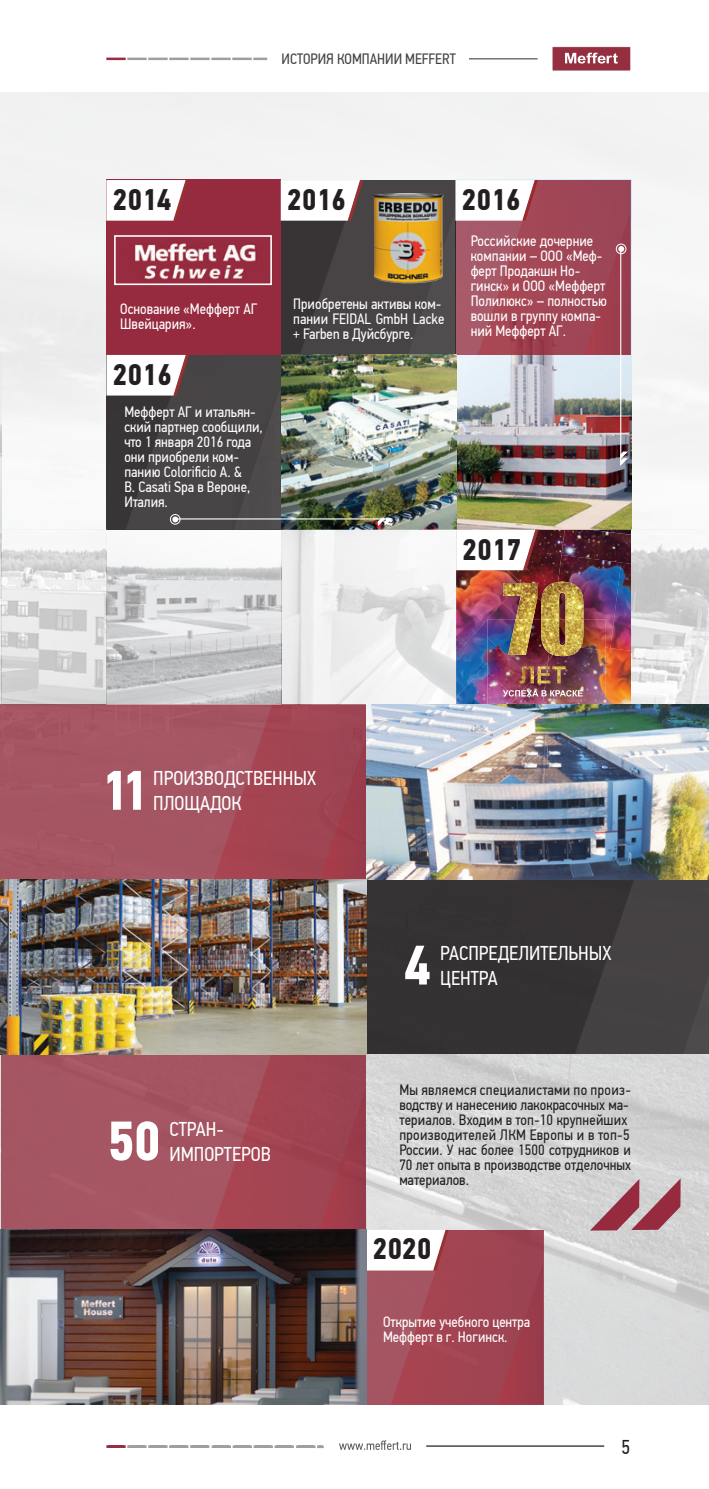
<style>
.page{position:relative;width:709px;height:1489px;background:#fff}
.page>*{position:absolute;margin:0;border:0;box-sizing:border-box;transform-origin:0 0}
.t1{font:700 55.75px "PF Din Text Cond Pro";color:#fff}
.t2{font:700 30px "PF Din Text Cond Pro";color:#231f20}
.t3{font:20px/25px "PF Din Text Cond Pro";color:#fff}
.t4{font:20px "PF Din Text Cond Pro";color:#231f20}
.t5{font:15px/15px "PF Din Text Cond Pro";color:#fff}
.t6{font:15px/15px "PF Din Text Cond Pro";color:#231f20}
.t7{font:15px "PF Din Text Cond Pro";color:#414042}
</style>
<div class="page">
<svg style="left:339px;top:1440px;width:72px;height:9px"></svg>
<hr style="left:426px;top:1445px;width:178px;height:1px;background:#231f20">
<svg style="left:108px;top:1445px;width:214px;height:2px"></svg>
<div style="left:2px;top:92px;width:707px;height:438px;background:#f2f3f3"></div>
<img style="left:0;top:1054px;width:709px;height:349px">
<img style="left:0;top:92px;width:2px;height:612px">
<div style="left:552px;top:47px;width:78px;height:24px;background:#952e3f"></div>
<div style="left:552px;top:46px;width:79px;height:25px;border:1px solid #fff"></div>
<svg style="left:565px;top:53px;width:53px;height:11px"></svg>
<hr style="left:469px;top:58px;width:68px;height:1px;background:#57585a">
<hr style="left:127px;top:58px;width:20px;height:2px;background:#9c9ea0">
<hr style="left:169px;top:58px;width:20px;height:2px;background:#9c9ea0">
<hr style="left:232px;top:58px;width:20px;height:2px;background:#9c9ea0">
<hr style="left:106px;top:58px;width:20px;height:2px;background:#982e43">
<hr style="left:211px;top:58px;width:20px;height:2px;background:#9d9fa1">
<hr style="left:148px;top:58px;width:20px;height:2px;background:#9d9fa1">
<hr style="left:190px;top:58px;width:20px;height:2px;background:#9d9fa1">
<svg style="left:253px;top:58px;width:14px;height:2px"></svg>
<div style="left:0;top:704px;width:366px;height:175px;background:#a55562"></div>
<div style="left:1px;top:1052px;width:365px;height:177px;background:#a55663"></div>
<div style="left:366px;top:879px;width:343px;height:175px;background:#353233"></div>
<svg style="left:574px;top:879px;width:135px;height:175px"></svg>
<svg style="left:214px;top:704px;width:152px;height:175px"></svg>
<img style="left:281px;top:570px;width:175px;height:134px">
<img style="left:520px;top:570px;width:38px;height:12px">
<img style="left:558px;top:570px;width:52px;height:77px">
<img style="left:548px;top:647px;width:83px;height:57px">
<img style="left:610px;top:562px;width:21px;height:89px">
<img style="left:456px;top:570px;width:64px;height:32px">
<img style="left:502px;top:582px;width:39px;height:37px">
<img style="left:456px;top:602px;width:60px;height:60px">
<img style="left:456px;top:597px;width:28px;height:46px">
<img style="left:456px;top:662px;width:31px;height:42px">
<img style="left:456px;top:633px;width:10px;height:21px">
<img style="left:559px;top:592px;width:6px;height:27px">
<img style="left:541px;top:581px;width:21px;height:24px">
<img style="left:516px;top:683px;width:32px;height:21px">
<img style="left:583px;top:619px;width:23px;height:31px">
<img style="left:487px;top:619px;width:62px;height:47px">
<img style="left:487px;top:638px;width:46px;height:59px">
<img style="left:487px;top:671px;width:29px;height:33px">
<svg style="left:548px;top:656px;width:5px;height:4px"></svg>
<img style="left:508px;top:619px;width:75px;height:37px">
<img style="left:519px;top:666px;width:46px;height:17px">
<svg style="left:503px;top:690px;width:79px;height:6px"></svg>
<img style="left:106px;top:180px;width:524px;height:390px">
<hr style="left:177px;top:518px;width:213px;height:1px;background:#fff">
<svg style="left:106px;top:530px;width:175px;height:174px"></svg>
<img style="left:2px;top:547px;width:104px;height:157px">
<img style="left:631px;top:529px;width:78px;height:175px">
<img style="left:366px;top:704px;width:343px;height:175px">
<img style="left:0;top:879px;width:366px;height:175px">
<svg style="left:590px;top:1178px;width:90px;height:52px;background:#b98c95"></svg>
<svg style="left:212px;top:1054px;width:331px;height:350px;background:#b67f87"></svg>
<img style="left:0;top:1229px;width:366px;height:175px">
<p class="t7" style="left:281px;top:50px;width:176px">ИСТОРИЯ КОМПАНИИ MEFFERT</p>
<h2 class="t2" style="left:113px;top:181px;width:60px">2014</h2>
<h2 class="t2" style="left:287px;top:181px;width:60px">2016</h2>
<p class="t5" style="left:120px;top:301px;width:139px">Основание «Мефферт АГ<br>Швейцария».</p>
<p class="t5" style="left:293px;top:296px;width:153px">Приобретены активы ком&shy;пании FEIDAL GmbH Lacke + Farben в Дуйсбурге.</p>
<h2 class="t2" style="left:113px;top:356px;width:60px">2016</h2>
<p class="t5" style="left:124px;top:404px;width:140px">Мефферт АГ и итальян&shy;ский партнер сообщили, что 1 января 2016 года они приобрели ком&shy;панию Colorificio A. &amp;<br>B. Casati Spa в Вероне,<br>Италия.</p>
<h2 class="t2" style="left:462px;top:181px;width:60px">2016</h2>
<p class="t5" style="left:470px;top:233px;width:138px">Российские дочерние компании – ООО «Меф&shy;ферт Продакшн Но&shy;гинск» и OOO «Мефферт<br>Полилюкс» – полностью вошли в группу компа&shy;ний Мефферт АГ.</p>
<h2 class="t2" style="left:462px;top:531px;width:60px">2017</h2>
<h1 class="t1" style="left:100px;top:756px;width:49px">11</h1>
<h3 class="t3" style="left:153px;top:765px;width:164px">ПРОИЗВОДСТВЕННЫХ<br>ПЛОЩАДOК</h3>
<h1 class="t1" style="left:107px;top:1107px;width:55px">50</h1>
<h3 class="t3" style="left:169px;top:1116px;width:103px">СТРАН-<br>ИМПОРТЕРОВ</h3>
<h1 class="t1" style="left:404px;top:931px;width:29px">4</h1>
<h3 class="t3" style="left:440px;top:940px;width:173px">РАСПРЕДЕЛИТЕЛЬНЫХ</h3>
<h3 class="t3" style="left:440px;top:965px;width:59px">ЦЕНТРА</h3>
<p class="t6" style="left:399px;top:1082px;width:233px">Мы являемся специалистами по произ&shy;водству и нанесению лакокрасочных ма&shy;териалов. Входим в топ-10 крупнейших производителей ЛКМ Европы и в топ-5<br>России. У нас более 1500 сотрудников и 70 лет опыта в производстве отделочных материалов.</p>
<h2 class="t2" style="left:373px;top:1230px;width:60px">2020</h2>
<p class="t5" style="left:383px;top:1314px;width:149px">Открытие учебного центра<br>Мефферт в г. Ногинск.</p>
<h3 class="t4" style="left:621px;top:1434px;width:10px">5</h3>
</div>
